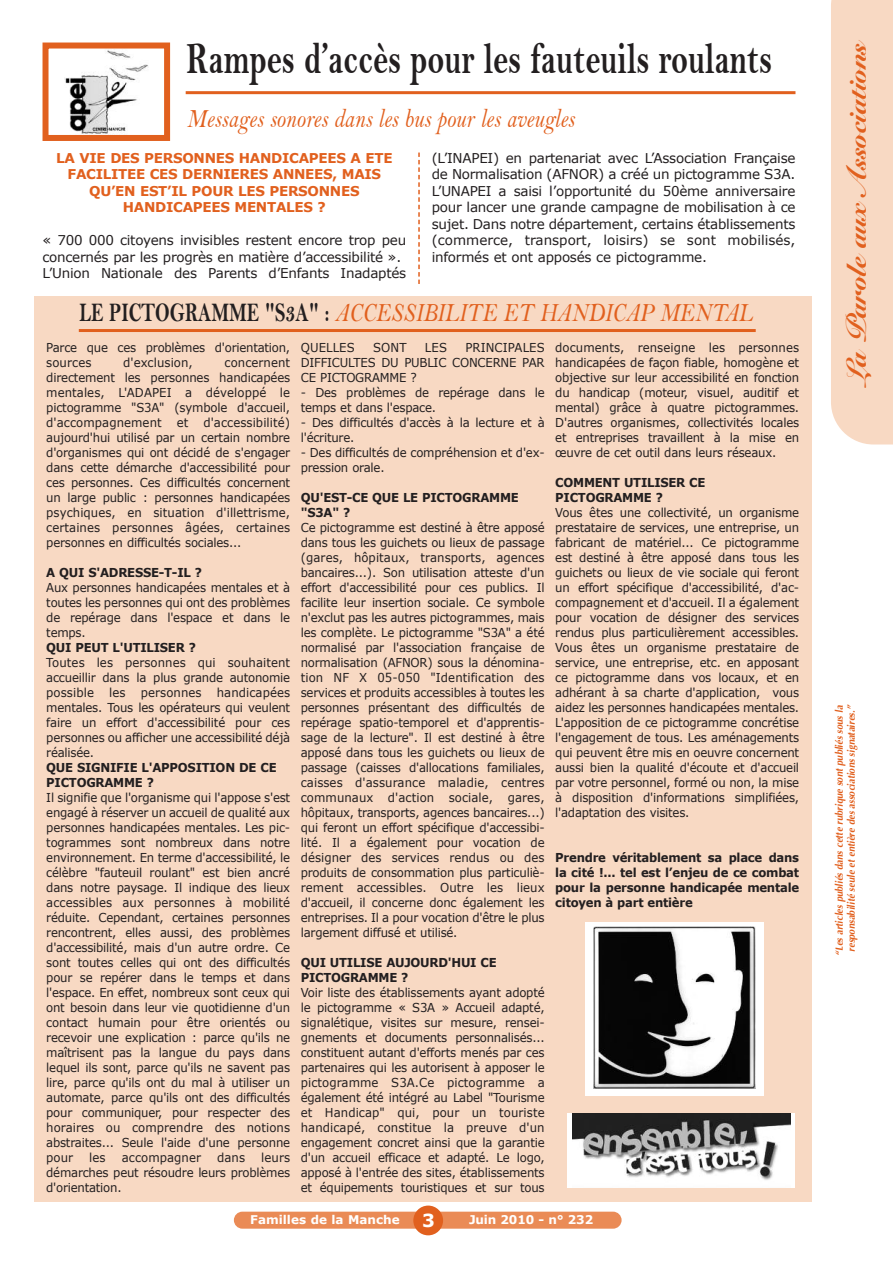
<style>
.page{position:relative;width:893px;height:1263px;background:#fff}
.page>*{position:absolute;margin:0;border:0;box-sizing:border-box;transform-origin:0 0}
.t1{font:45px "Bell MT Bold";color:#231f20;scale:.7 1}
.t2{font:27px "Bell MT Italic";color:#e1601e;scale:.82 1}
.t3{font:27px "Snell Roundhand Black Script";color:#e1601e}
.t4{font:13.5px/16.5px "Verdana";letter-spacing:-.02em;color:#231f20}
.t5{font:700 13.5px/16.5px "Verdana";letter-spacing:-.02em;color:#e1601e;text-align:center}
.t6{font:12.3px/15px "Verdana";letter-spacing:-.02em;color:#231f20;text-align:justify;scale:.95 1}
.t7{font:700 12.3px/15px "Verdana";letter-spacing:-.02em;color:#231f20;scale:.95 1}
.t8{font:12.3px "Verdana";letter-spacing:.005em;color:#231f20;scale:.95 1}
.t9{font:700 12px "Verdana";color:#fff}
.t10{font:italic 700 10.5px/12px "Optima";color:#e1601e;text-align:center;scale:.9 1}
.s1{font-family:"Bell MT Bold";color:#231f20}
.s2{font-size:18px}
</style>
<div class="page">
<div style="left:234px;top:1212px;width:388px;height:17px;background:#ea8b56;border-radius:9px"></div>
<div style="left:831px;top:0;width:62px;height:444px;background:#f8d9c3"></div>
<div style="left:413px;top:1205px;width:30px;height:30px;background:#e1601e;border-radius:50%"></div>
<div style="left:35px;top:297px;width:777px;height:905px;background:#f8d9c3"></div>
<img style="left:64px;top:50px;width:84px;height:84px">
<div style="left:43px;top:43px;width:127px;height:98px;border:6px solid #e1601e"></div>
<hr style="left:186px;top:91px;width:609px;height:3px;background:#e1601e">
<svg style="left:418px;top:153px;width:2px;height:131px"></svg>
<hr style="left:79px;top:329px;width:677px;height:3px;background:#e1601e">
<div style="left:585px;top:921px;width:179px;height:174px;background:#fff"></div>
<img style="left:593px;top:927px;width:162px;height:161px">
<div style="left:568px;top:1113px;width:227px;height:75px;background:#fff"></div>
<img style="left:572px;top:1113px;width:219px;height:67px">
<h1 class="t1" style="left:186px;top:35px;width:838px">Rampes d’accès pour les fauteuils roulants</h1>
<h2 class="t2" style="left:187px;top:104px;width:474px">Messages sonores dans les bus pour les aveugles</h2>
<p class="t5" style="left:56px;top:149px;width:338px">LA VIE DES PERSONNES HANDICAPEES A ETE<br>FACILITEE CES DERNIERES ANNEES, MAIS<br>QU’EN EST’IL POUR LES PERSONNES<br>HANDICAPEES MENTALES ?</p>
<p class="t4" style="left:43px;top:231px;width:365px">« 700 000 citoyens invisibles restent encore trop peu concernés par les progrès en matière d’accessibilité ».<br>L’Union Nationale des Parents d’Enfants Inadaptés</p>
<p class="t4" style="left:432px;top:149px;width:365px;text-align:justify">(L’INAPEI) en partenariat avec L’Association Française de Normalisation (AFNOR) a créé un pictogramme S3A.<br>L’UNAPEI a saisi l’opportunité du 50ème anniversaire pour lancer une grande campagne de mobilisation à ce sujet. Dans notre département, certains établissements (commerce, transport, loisirs) se sont mobilisés, informés et ont apposés ce pictogramme.</p>
<h2 class="t2" style="left:79px;top:298px;width:823px"><span class="s1">LE PICTOGRAMME "S3A" :</span> ACCESSIBILITE ET HANDICAP MENTAL</h2>
<p class="t6" style="left:46px;top:340px;width:258px">Parce que ces problèmes d'orientation, sources</p>
<p class="t6" style="left:555px;top:340px;width:258px">documents, renseigne les personnes handicapées de façon fiable, homogène et objective sur leur accessibilité en fonction du handicap (moteur, visuel, auditif et mental) grâce à quatre pictogrammes.<br>D'autres organismes, collectivités locales et entreprises travaillent à la mise en œuvre de cet outil dans leurs réseaux.</p>
<p class="t7" style="left:555px;top:475px;width:160px">COMMENT UTILISER CE<br>PICTOGRAMME ?</p>
<p class="t6" style="left:555px;top:505px;width:258px">Vous êtes une collectivité, un organisme prestataire de services, une entreprise, un fabricant de matériel... Ce pictogramme est destiné à être apposé dans tous les guichets ou lieux de vie sociale qui feront un effort spécifique d'accessibilité, d'ac&shy;compagnement et d'accueil. Il a également pour vocation de désigner des services rendus plus particulièrement accessibles.<br>Vous êtes un organisme prestataire de service, une entreprise, etc. en apposant ce pictogramme dans vos locaux, et en adhérant à sa charte d'application, vous aidez les personnes handicapées mentales.<br>L'apposition de ce pictogramme concrétise l'engagement de tous. Les aménagements qui peuvent être mis en oeuvre concernent aussi bien la qualité d'écoute et d'accueil par votre personnel, formé ou non, la mise à disposition d'informations simplifiées, l'adaptation des visites.</p>
<p class="t7" style="left:555px;top:850px;width:258px;text-align:justify">Prendre véritablement sa place dans la cité !... tel est l’enjeu de ce combat pour la personne handicapée mentale citoyen à part entière</p>
<p class="t8" style="left:301px;top:340px;width:58px">QUELLES</p>
<p class="t6" style="left:373px;top:340px;width:37px">SONT</p>
<p class="t6" style="left:425px;top:340px;width:25px">LES</p>
<p class="t6" style="left:301px;top:340px;width:258px;text-indent:165px">PRINCIPALES DIFFICULTES DU PUBLIC CONCERNE PAR CE PICTOGRAMME ?</p>
<p class="t6" style="left:301px;top:385px;width:258px">- Des problèmes de repérage dans le temps et dans l'espace.</p>
<p class="t6" style="left:301px;top:415px;width:258px">- Des difficultés d'accès à la lecture et à l'écriture.</p>
<p class="t6" style="left:301px;top:445px;width:258px">- Des difficultés de compréhension et d'ex&shy;pression orale.</p>
<p class="t7" style="left:301px;top:490px;width:231px">QU'EST-CE QUE LE PICTOGRAMME "S3A" ?</p>
<p class="t6" style="left:301px;top:520px;width:258px">Ce pictogramme est destiné à être apposé dans tous les guichets ou lieux de passage (gares, hôpitaux, transports, agences bancaires...). Son utilisation atteste d'un effort d'accessibilité pour ces publics. Il facilite leur insertion sociale. Ce symbole n'exclut pas les autres pictogrammes, mais les complète. Le pictogramme "S3A" a été normalisé par l'association française de normalisation (AFNOR) sous la dénomina&shy;tion NF X 05-050 "Identification des services et produits accessibles à toutes les personnes présentant des difficultés de repérage spatio-temporel et d'apprentis&shy;sage de la lecture". Il est destiné à être apposé dans tous les guichets ou lieux de passage (caisses d'allocations familiales, caisses d'assurance maladie, centres communaux d'action sociale, gares, hôpitaux, transports, agences bancaires...) qui feront un effort spécifique d'accessibi&shy;lité. Il a également pour vocation de désigner des services rendus ou des produits de consommation plus particuliè&shy;rement accessibles. Outre les lieux d'accueil, il concerne donc également les entreprises. Il a pour vocation d'être le plus largement diffusé et utilisé.</p>
<p class="t7" style="left:301px;top:955px;width:208px">QUI UTILISE AUJOURD'HUI CE<br>PICTOGRAMME ?</p>
<p class="t6" style="left:301px;top:985px;width:258px">Voir liste des établissements ayant adopté le pictogramme « S3A » Accueil adapté, signalétique, visites sur mesure, rensei&shy;gnements et documents personnalisés... constituent autant d'efforts menés par ces partenaires qui les autorisent à apposer le pictogramme S3A.Ce pictogramme a également été intégré au Label "Tourisme et handicap" qui, pour un touriste handicapé, constitue la preuve d'un engagement concret ainsi que la garantie d'un accueil efficace et adapté. Le logo, apposé à l'entrée des sites, établissements et équipements touristiques et sur tous</p>
<p class="t8" style="left:123px;top:355px;width:75px">d'exclusion,</p>
<p class="t6" style="left:46px;top:355px;width:258px;text-indent:178px">concernent directement les personnes handicapées mentales, L'ADAPEI a développé le pictogramme "S3A" (symbole d'accueil, d'accompagnement et d'accessibilité) aujourd'hui utilisé par un certain nombre d'organismes qui ont décidé de s'engager dans cette démarche d'accessibilité pour ces personnes. Ces difficultés concernent un large public : personnes handicapées psychiques, en situation d'illettrisme, certaines personnes âgées, certaines personnes en difficultés sociales...</p>
<p class="t7" style="left:46px;top:565px;width:165px">A QUI S'ADRESSE-T-IL ?</p>
<p class="t6" style="left:46px;top:580px;width:258px">Aux personnes handicapées mentales et à toutes les personnes qui ont des problèmes de repérage dans l'espace et dans le temps.</p>
<p class="t7" style="left:46px;top:640px;width:159px">QUI PEUT L'UTILISER ?</p>
<p class="t6" style="left:46px;top:655px;width:258px">Toutes les personnes qui souhaitent accueillir dans la plus grande autonomie possible les personnes handicapées mentales. Tous les opérateurs qui veulent faire un effort d'accessibilité pour ces personnes ou afficher une accessibilité déjà réalisée.</p>
<p class="t7" style="left:46px;top:760px;width:244px">QUE SIGNIFIE L'APPOSITION DE CE<br>PICTOGRAMME ?</p>
<p class="t6" style="left:46px;top:790px;width:258px">Il signifie que l'organisme qui l'appose s'est engagé à réserver un accueil de qualité aux personnes handicapées mentales. Les pic&shy;togrammes sont nombreux dans notre environnement. En terme d'accessibilité, le célèbre "fauteuil roulant" est bien ancré dans notre paysage. Il indique des lieux accessibles aux personnes à mobilité réduite. Cependant, certaines personnes rencontrent, elles aussi, des problèmes d'accessibilité, mais d'un autre ordre. Ce sont toutes celles qui ont des difficultés pour se repérer dans le temps et dans l'espace. En effet, nombreux sont ceux qui ont besoin dans leur vie quotidienne d'un contact humain pour être orientés ou recevoir une explication : parce qu'ils ne maîtrisent pas la langue du pays dans lequel ils sont, parce qu'ils ne savent pas lire, parce qu'ils ont du mal à utiliser un automate, parce qu'ils ont des difficultés pour communiquer, pour respecter des horaires ou comprendre des notions abstraites... Seule l'aide d'une personne pour</p>
<p class="t6" style="left:46px;top:1150px;width:258px;text-indent:215px">leurs démarches peut résoudre leurs problèmes d'orientation.</p>
<p class="t6" style="left:89px;top:1150px;width:19px">les</p>
<p class="t8" style="left:122px;top:1150px;width:85px">accompagner</p>
<p class="t6" style="left:217px;top:1150px;width:31px">dans</p>
<p class="t9" style="left:250px;top:1212px;width:186px">Familles de la Manche <span class="s2">3</span></p>
<p class="t9" style="left:469px;top:1212px;width:126px">Juin 2010 - n° 232</p>
<h2 class="t3" style="left:847px;top:384px;width:347px;rotate:-90deg">La Parole aux Associations</h2>
<p class="t10" style="left:833px;top:956px;width:281px;rotate:-90deg">“Les articles publiés dans cette rubrique sont publiés sous la responsabilité seule et entière des associations signataires.”</p>
</div>
